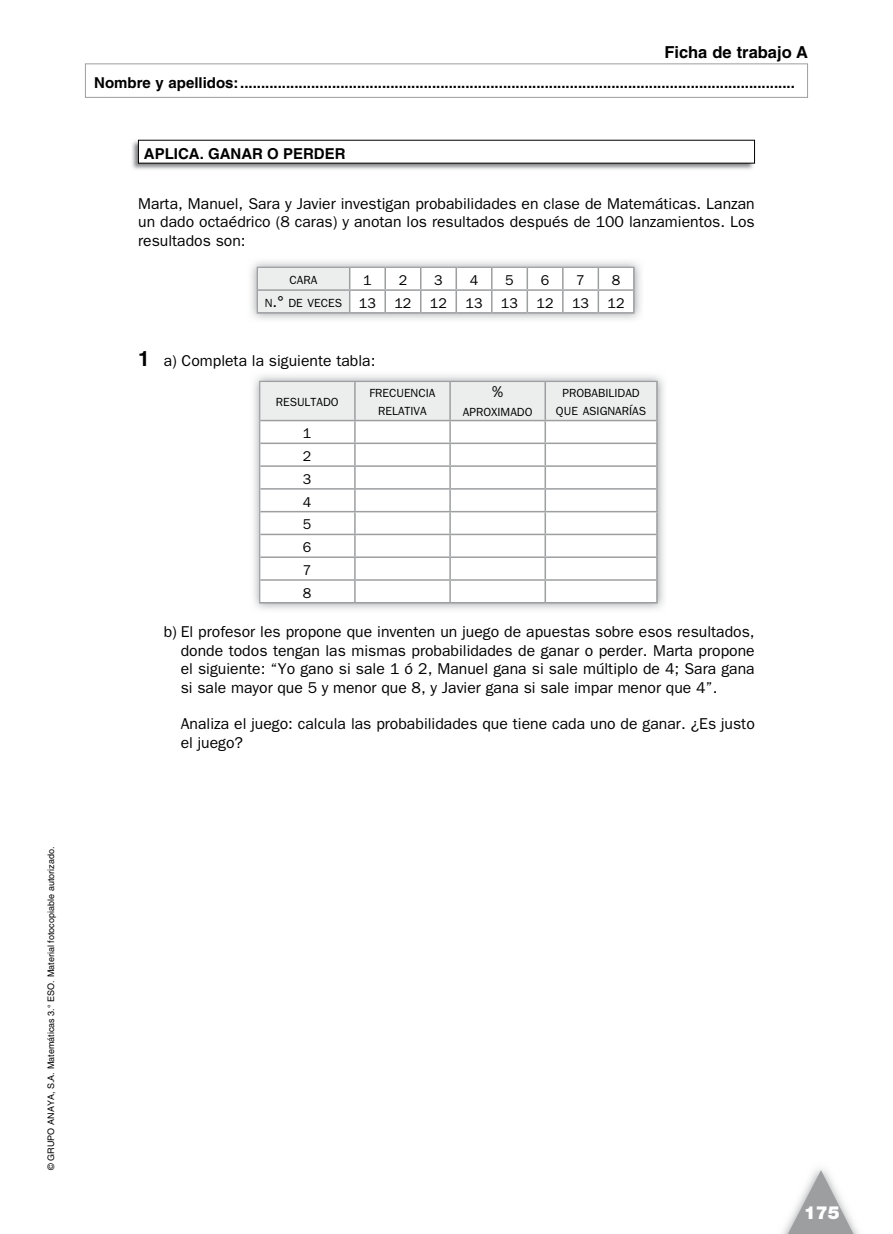
<style>
.page{position:relative;width:893px;height:1234px;background:#fff}
.page>*{position:absolute;margin:0;border:0;box-sizing:border-box;transform-origin:0 0}
.t1{font:900 18px "Helvetica Neue LT Std";color:#fff}
.t2{font:700 16.5px "Helvetica LT Std";color:#000}
.t3{font:15.75px/18.8px "ITC Franklin Gothic Std";color:#000;text-align:justify}
.t4{font:15.75px "ITC Franklin Gothic Std";color:#000}
.t5{font:700 15px "Helvetica LT Std";color:#000}
.t6{font:14.25px/22.8px "ITC Franklin Gothic Std";color:#000;text-align:justify}
.t7{font:11.85px/18px "ITC Franklin Gothic Std";color:#000;text-align:center}
.t8{font:9px "Helvetica LT Std";color:#000}
.s1{font-size:15.75px}
.s2{font-size:14.25px}
.s3{font-family:"Helvetica LT Std";font-weight:700;font-size:21px}
</style>
<div class="page">
<img style="left:254px;top:375px;width:410px;height:235px">
<hr style="left:656px;top:382px;width:2px;height:37px;background:#9c9e9f">
<hr style="left:545px;top:419px;width:113px;height:2px;background:#9c9e9f">
<hr style="left:656px;top:421px;width:2px;height:21px;background:#9c9e9f">
<hr style="left:545px;top:442px;width:113px;height:2px;background:#9c9e9f">
<hr style="left:656px;top:444px;width:2px;height:21px;background:#9c9e9f">
<hr style="left:545px;top:465px;width:113px;height:2px;background:#9c9e9f">
<hr style="left:656px;top:467px;width:2px;height:21px;background:#9c9e9f">
<hr style="left:545px;top:488px;width:113px;height:1px;background:#9c9e9f">
<hr style="left:656px;top:489px;width:2px;height:22px;background:#9c9e9f">
<hr style="left:545px;top:511px;width:113px;height:1px;background:#9c9e9f">
<hr style="left:656px;top:512px;width:2px;height:21px;background:#9c9e9f">
<hr style="left:545px;top:533px;width:113px;height:2px;background:#9c9e9f">
<hr style="left:656px;top:535px;width:2px;height:21px;background:#9c9e9f">
<hr style="left:545px;top:556px;width:113px;height:2px;background:#9c9e9f">
<hr style="left:656px;top:558px;width:2px;height:21px;background:#9c9e9f">
<hr style="left:545px;top:579px;width:113px;height:1px;background:#9c9e9f">
<hr style="left:656px;top:580px;width:2px;height:22px;background:#9c9e9f">
<hr style="left:259px;top:602px;width:96px;height:1px;background:#9c9e9f">
<hr style="left:355px;top:602px;width:95px;height:1px;background:#9c9e9f">
<hr style="left:450px;top:602px;width:95px;height:1px;background:#9c9e9f">
<hr style="left:545px;top:602px;width:113px;height:1px;background:#9c9e9f">
<hr style="left:545px;top:381px;width:113px;height:1px;background:#9c9e9f">
<svg style="left:259px;top:381px;width:398px;height:221px"></svg>
<img style="left:251px;top:261px;width:390px;height:59px">
<hr style="left:633px;top:268px;width:2px;height:21px;background:#9c9e9f">
<hr style="left:598px;top:289px;width:37px;height:2px;background:#9c9e9f">
<hr style="left:633px;top:291px;width:2px;height:21px;background:#9c9e9f">
<hr style="left:598px;top:312px;width:37px;height:1px;background:#9c9e9f">
<hr style="left:598px;top:267px;width:37px;height:1px;background:#9c9e9f">
<svg style="left:257px;top:267px;width:377px;height:46px"></svg>
<img style="left:132px;top:139px;width:623px;height:31px">
<div style="left:138px;top:140px;width:616px;height:23px;background:#fff"></div>
<div style="left:85px;top:63px;width:723px;height:35px;border:1px solid #9c9e9f"></div>
<svg style="left:788px;top:1169px;width:65px;height:64px"></svg>
<p class="t8" style="left:46px;top:1169px;width:325px;rotate:-90deg">© GRUPO ANAYA, S.A. Matemáticas 3.° ESO. Material fotocopiable autorizado.</p>
<p class="t2" style="left:664px;top:42px;width:145px">Ficha de trabajo A</p>
<p class="t5" style="left:94px;top:74px;width:702px">Nombre y apellidos: .....................................................................................................................................</p>
<p class="t5" style="left:144px;top:144px;width:203px">APLICA. GANAR O PERDER</p>
<p class="t3" style="left:138px;top:194px;width:618px">Marta, Manuel, Sara y Javier investigan probabilidades en clase de Matemáticas. Lanzan un dado octaédrico (8 caras) y anotan los resultados después de 100 lanzamientos. Los resultados son:</p>
<p class="t7" style="left:289px;top:271px;width:29px">CARA</p>
<p class="t6" style="left:363px;top:269px;width:10px">1</p>
<p class="t6" style="left:399px;top:269px;width:10px">2</p>
<p class="t6" style="left:434px;top:269px;width:10px">3</p>
<p class="t6" style="left:470px;top:269px;width:10px">4</p>
<p class="t6" style="left:505px;top:269px;width:10px">5</p>
<p class="t6" style="left:541px;top:269px;width:10px">6</p>
<p class="t6" style="left:576px;top:269px;width:10px">7</p>
<p class="t6" style="left:612px;top:269px;width:10px">8</p>
<p class="t7" style="left:265px;top:294px;width:113px">N<span class="s1">.°</span> DE VECES <span class="s2">13</span></p>
<p class="t6" style="left:394px;top:292px;width:19px">12</p>
<p class="t6" style="left:430px;top:292px;width:19px">12</p>
<p class="t6" style="left:465px;top:292px;width:19px">13</p>
<p class="t6" style="left:501px;top:292px;width:19px">13</p>
<p class="t6" style="left:536px;top:292px;width:19px">12</p>
<p class="t6" style="left:572px;top:292px;width:19px">13</p>
<p class="t6" style="left:607px;top:292px;width:19px">12</p>
<p class="t3" style="left:138px;top:352px;width:239px"><span class="s3">1</span> a) Completa la siguiente tabla:</p>
<p class="t7" style="left:276px;top:393px;width:64px">RESULTADO</p>
<p class="t7" style="left:370px;top:384px;width:67px">FRECUENCIA<br>RELATIVA</p>
<p class="t4" style="left:492px;top:382px;width:13px">%</p>
<p class="t7" style="left:463px;top:403px;width:71px">APROXIMADO</p>
<p class="t6" style="left:303px;top:422px;width:10px">1<br>2<br>3<br>4<br>5<br>6<br>7<br>8</p>
<p class="t7" style="left:556px;top:384px;width:92px">PROBABILIDAD<br>QUE ASIGNARÍAS</p>
<p class="t3" style="left:181px;top:622px;width:576px;text-indent:-17px">b) El profesor les propone que inventen un juego de apuestas sobre esos resultados, donde todos tengan las mismas probabilidades de ganar o perder. Marta propone el siguiente: “Yo gano si sale 1 ó 2, Manuel gana si sale múltiplo de 4; Sara gana si sale mayor que 5 y menor que 8, y Javier gana si sale impar menor que 4”.</p>
<p class="t3" style="left:181px;top:714px;width:576px">Analiza el juego: calcula las probabilidades que tiene cada uno de ganar. ¿Es justo el juego?</p>
<p class="t1" style="left:804px;top:1201px;width:37px">175</p>
</div>
